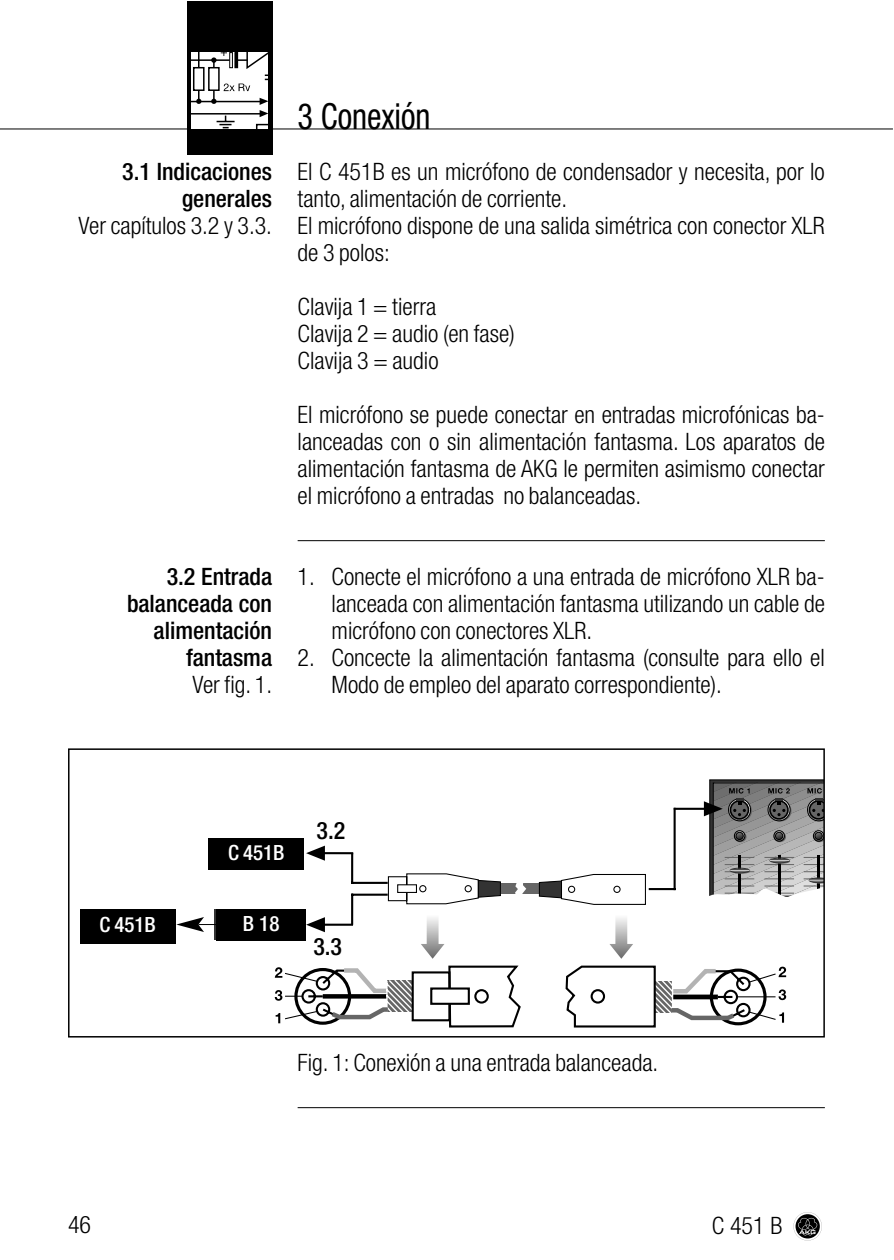
<style>
.page{position:relative;width:894px;height:1260px;background:#fff}
.page>*{position:absolute;margin:0;border:0;box-sizing:border-box;transform-origin:0 0}
.t1{font:condensed 36px "Helvetica Neue LT";color:#000;scale:.9 1}
.t2{font:300 condensed 24px/27px "Helvetica Neue LT";color:#000}
.t3{font:500 condensed 24px/27px "Helvetica Neue LT";color:#000;text-align:right}
.t4{font:500 condensed 21px "Helvetica Neue LT";color:#fff}
</style>
<div class="page">
<hr style="left:298px;top:540px;width:527px;height:1px;background:#000">
<hr style="left:298px;top:1107px;width:527px;height:1px;background:#000">
<hr style="left:0;top:128px;width:893px;height:1px;background:#000">
<div style="left:187px;top:1px;width:85px;height:153px;background:#000"></div>
<svg style="left:191px;top:52px;width:77px;height:77px;background:#d6d6d6"></svg>
<svg style="left:794px;top:1212px;width:28px;height:29px"></svg>
<div style="left:215px;top:909px;width:89px;height:31px;background:#000"></div>
<hr style="left:324px;top:924px;width:29px;height:2px;background:#000">
<svg style="left:306px;top:917px;width:19px;height:15px"></svg>
<hr style="left:351px;top:894px;width:37px;height:2px;background:#000">
<hr style="left:351px;top:894px;width:2px;height:31px;background:#000">
<hr style="left:324px;top:852px;width:29px;height:2px;background:#000">
<svg style="left:306px;top:846px;width:19px;height:15px"></svg>
<hr style="left:351px;top:882px;width:37px;height:2px;background:#000">
<hr style="left:351px;top:853px;width:2px;height:31px;background:#000">
<svg style="left:387px;top:873px;width:259px;height:32px"></svg>
<hr style="left:674px;top:808px;width:31px;height:2px;background:#000">
<svg style="left:699px;top:779px;width:123px;height:118px;background:#969696"></svg>
<hr style="left:649px;top:888px;width:27px;height:2px;background:#000">
<hr style="left:674px;top:808px;width:2px;height:82px;background:#000">
<svg style="left:421px;top:918px;width:23px;height:41px"></svg>
<svg style="left:609px;top:918px;width:24px;height:41px"></svg>
<svg style="left:275px;top:965px;width:246px;height:63px"></svg>
<div style="left:431px;top:989px;width:38px;height:15px;background:#fff"></div>
<div style="left:430px;top:987px;width:40px;height:18px;border:2px solid #000"></div>
<svg style="left:565px;top:965px;width:221px;height:63px"></svg>
<div style="left:68px;top:748px;width:757px;height:290px;border:2px solid #000"></div>
<div style="left:80px;top:909px;width:96px;height:34px;background:#000"></div>
<div style="left:208px;top:838px;width:96px;height:32px;background:#000"></div>
<div style="left:217px;top:910px;width:89px;height:31px;background:#000"></div>
<svg style="left:176px;top:917px;width:40px;height:15px"></svg>
<p class="t3" style="left:122px;top:161px;width:151px">3.1 Indicaciones generales</p>
<p class="t2" style="left:79px;top:215px;width:195px">Ver capítulos 3.2 y 3.3.</p>
<p class="t3" style="left:127px;top:566px;width:147px">3.2 Entrada balanceada con alimentación fantasma</p>
<p class="t2" style="left:192px;top:674px;width:81px">Ver fig. 1.</p>
<h1 class="t1" style="left:298px;top:103px;width:149px">3 Conexión</h1>
<p class="t2" style="left:298px;top:161px;width:529px">El C 451B es un micrófono de condensador y necesita, por lo tanto, alimentación de corriente.<br>El micrófono dispone de una salida simétrica con conector XLR de 3 polos:</p>
<p class="t2" style="left:298px;top:296px;width:219px">Clavija 1 = tierra<br>Clavija 2 = audio (en fase)<br>Clavija 3 = audio</p>
<p class="t2" style="left:298px;top:404px;width:529px;text-align:justify">El micrófono se puede conectar en entradas microfónicas ba&shy;lanceadas con o sin alimentación fantasma. Los aparatos de alimentación fantasma de AKG le permiten asimismo conectar el micrófono a entradas no balanceadas.</p>
<p class="t2" style="left:332px;top:566px;width:495px;text-align:justify;text-indent:-34px">1. Conecte el micrófono a una entrada de micrófono XLR ba&shy;lanceada con alimentación fantasma utilizando un cable de micrófono con conectores XLR.</p>
<p class="t2" style="left:332px;top:647px;width:495px;text-indent:-34px">2. Concecte la alimentación fantasma (consulte para ello el<br>Modo de empleo del aparato correspondiente).</p>
<p class="t4" style="left:100px;top:917px;width:58px">C 451B</p>
<p class="t4" style="left:228px;top:845px;width:58px">C 451B</p>
<p class="t4" style="left:243px;top:916px;width:38px">B 18</p>
<p class="t3" style="left:317px;top:820px;width:30px">3.2</p>
<p class="t3" style="left:313px;top:936px;width:30px">3.3</p>
<p class="t2" style="left:298px;top:1052px;width:362px">Fig. 1: Conexión a una entrada balanceada.</p>
<p class="t2" style="left:68px;top:1213px;width:25px">46</p>
<p class="t2" style="left:712px;top:1215px;width:72px">C 451 B</p>
</div>
